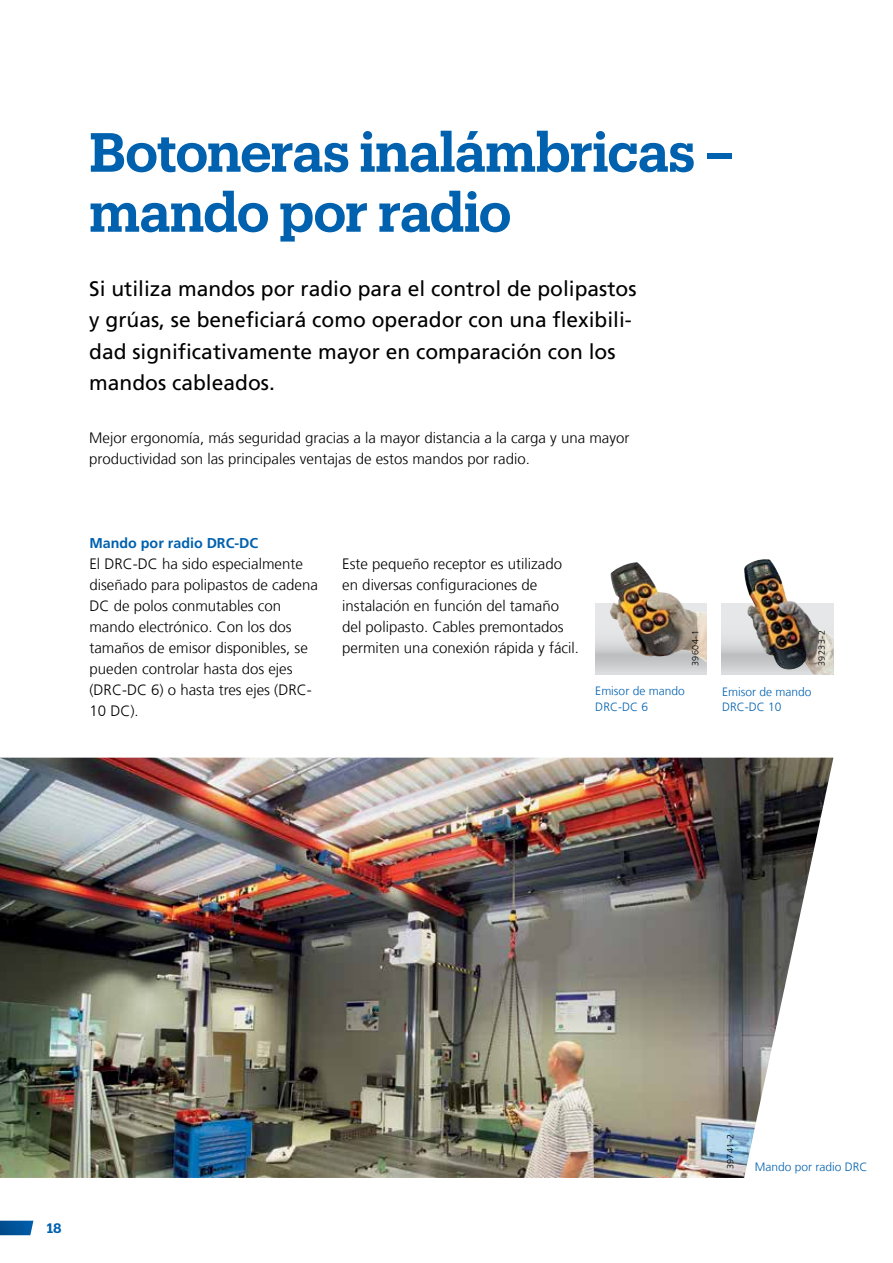
<style>
.page{position:relative;width:893px;height:1263px;background:#fff}
.page>*{position:absolute;margin:0;border:0;box-sizing:border-box;transform-origin:0 0}
.t1{font:600 54px/60px "Produkt";letter-spacing:-.015em;color:#0061af}
.t2{font:21px/31.5px "Frutiger LT Com";color:#000}
.t3{font:300 15px/21px "Frutiger LT Com";color:#000}
.t4{font:700 14.25px "Frutiger LT Com";color:#0061af}
.t5{font:600 13.5px "Produkt";color:#0061af}
.t6{font:300 12px/15.8px "Frutiger LT Com";color:#0061af}
.t7{font:300 9px "Frutiger LT Com";letter-spacing:.05em;color:#000}
</style>
<div class="page">
<img style="left:0;top:758px;width:833px;height:420px">
<svg style="left:595px;top:604px;width:112px;height:71px;background:#d5d6d8"></svg>
<svg style="left:722px;top:604px;width:22px;height:71px;background:#d9dadb"></svg>
<img style="left:609px;top:562px;width:98px;height:101px">
<img style="left:744px;top:559px;width:89px;height:116px">
<svg style="left:0;top:1221px;width:33px;height:14px"></svg>
<h1 class="t1" style="left:89px;top:119px;width:645px">Botoneras inalámbricas – mando por radio</h1>
<h2 class="t2" style="left:89px;top:273px;width:549px">Si utiliza mandos por radio para el control de polipastos y grúas, se beneficiará como operador con una flexibili&shy;dad significativamente mayor en comparación con los mandos cableados.</h2>
<p class="t3" style="left:89px;top:427px;width:542px">Mejor ergonomía, más seguridad gracias a la mayor distancia a la carga y una mayor productividad son las principales ventajas de estos mandos por radio.</p>
<p class="t4" style="left:89px;top:534px;width:127px">Mando por radio DRC</p>
<p class="t4" style="left:234px;top:534px;width:15px">-DC</p>
<p class="t3" style="left:89px;top:553px;width:230px">El DRC-DC ha sido especialmente diseñado para polipastos de cadena<br>DC de polos conmutables con mando electrónico. Con los dos tamaños de emisor disponibles, se pueden controlar hasta dos ejes (DRC-DC 6) o hasta tres ejes (DRC-<br>10 DC).</p>
<p class="t3" style="left:342px;top:553px;width:238px">Este pequeño receptor es utilizado en diversas configuraciones de instalación en función del tamaño del polipasto. Cables premontados permiten una conexión rápida y fácil.</p>
<p class="t7" style="left:690px;top:666px;width:37px;rotate:-90deg">39604-1</p>
<p class="t7" style="left:817px;top:666px;width:37px;rotate:-90deg">39233-2</p>
<p class="t6" style="left:595px;top:683px;width:91px">Emisor de mando<br>DRC-DC 6</p>
<p class="t6" style="left:722px;top:684px;width:91px">Emisor de mando<br>DRC-DC 10</p>
<p class="t5" style="left:47px;top:1218px;width:16px">18</p>
<p class="t7" style="left:725px;top:1169px;width:37px;rotate:-90deg">39741-2</p>
<p class="t6" style="left:755px;top:1159px;width:114px">Mando por radio DRC</p>
</div>
